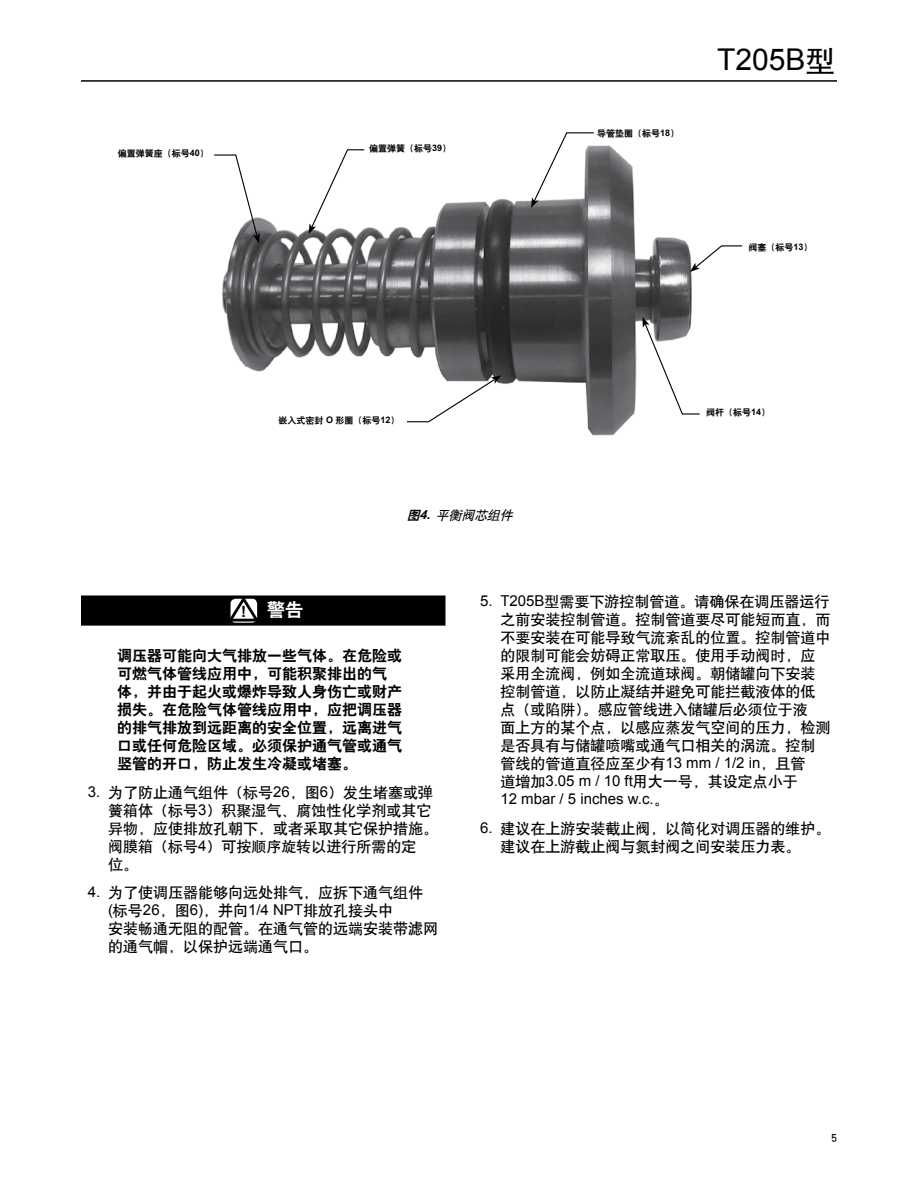
<style>
.page{position:relative;width:918px;height:1188px;background:#fff}
.page>*{position:absolute;margin:0;border:0;box-sizing:border-box;transform-origin:0 0}
.t1{font:30px "Arial";color:#000}
.t2{font:18.3px "H Yb 2 gj";color:#fff}
.t3{font:15px/18px "H Yb 1 gj";color:#000}
.t4{font:15px/18px "H Yb 2 gj";color:#000}
.t5{font:15px "Arial";color:#000}
.t6{font:italic 12.75px "H Yb 1 gj";color:#000}
.t7{font:11.25px "H Yb 1 gj";color:#000}
.t8{font:9px "H Yb 2 gj";color:#000}
.s1{font-family:"Arial";font-weight:700}
.s2{font-family:"H Yb 2 gj"}
.s3{font-family:"H Yb 1 gj"}
.s4{font-family:"Arial"}
</style>
<div class="page">
<hr style="left:81px;top:80px;width:756px;height:2px;background:#000">
<div style="left:82px;top:596px;width:363px;height:29px;background:#000"></div>
<div style="left:81px;top:595px;width:365px;height:31px;border:2px solid #000"></div>
<svg style="left:225px;top:595px;width:37px;height:28px"></svg>
<img style="left:222px;top:145px;width:470px;height:291px">
<svg style="left:214px;top:154px;width:46px;height:90px"></svg>
<svg style="left:309px;top:149px;width:56px;height:85px"></svg>
<svg style="left:531px;top:132px;width:64px;height:76px"></svg>
<svg style="left:690px;top:245px;width:53px;height:27px"></svg>
<svg style="left:642px;top:317px;width:58px;height:98px"></svg>
<svg style="left:406px;top:375px;width:95px;height:48px"></svg>
<p class="t8" style="left:118px;top:149px;width:93px">偏置弹簧座（标号<span class="s1">40</span>）</p>
<p class="t8" style="left:369px;top:144px;width:84px">偏置弹簧（标号<span class="s1">39</span>）</p>
<p class="t8" style="left:279px;top:415px;width:123px">嵌入式密封 <span class="s1">O</span> 形圈（标号<span class="s1">12</span>）</p>
<p class="t6" style="left:407px;top:509px;width:111px"><span class="s2">图</span><span class="s1">4.</span> 平衡阀芯组件</p>
<p class="t8" style="left:597px;top:129px;width:84px">导管垫圈（标号<span class="s1">18</span>）</p>
<h1 class="t1" style="left:717px;top:40px;width:120px">T205B<span class="s3">型</span></h1>
<p class="t8" style="left:748px;top:243px;width:66px">阀塞（标号<span class="s1">13</span>）</p>
<p class="t8" style="left:706px;top:408px;width:66px">阀杆（标号<span class="s1">14</span>）</p>
<p class="t2" style="left:241px;top:601px;width:64px"><sub>!</sub> 警告</p>
<p class="t4" style="left:117px;top:646px;width:286px">调压器可能向大气排放一些气体。在危险或可燃气体管线应用中，可能积聚排出的气体，并由于起火或爆炸导致人身伤亡或财产损失。在危险气体管线应用中，应把调压器的排气排放到远距离的安全位置，远离进气口或任何危险区域。必须保护通气管或通气竖管的开口，防止发生冷凝或堵塞。</p>
<p class="t3" style="left:108px;top:783px;width:331px;text-indent:-20px"><span class="s4">3.</span> 为了防止通气组件（标号<span class="s4">26</span>，图<span class="s4">6</span>）发生堵塞或弹簧箱体（标号<span class="s4">3</span>）积聚湿气、腐蚀性化学剂或其它异物，应使排放孔朝下，或者采取其它保护措施。阀膜箱（标号<span class="s4">4</span>）可按顺序旋转以进行所需的定<br>位。</p>
<p class="t3" style="left:108px;top:884px;width:331px;text-indent:-20px"><span class="s4">4.</span> 为了使调压器能够向远处排气，应拆下通气组件<br><span class="s4">(</span>标号<span class="s4">26</span>，图<span class="s4">6)</span>，并向<span class="s4">1/4 NPT</span>排放孔接头中<br>安装畅通无阻的配管。在通气管的远端安装带滤网的通气帽，以保护远端通气口。</p>
<p class="t3" style="left:500px;top:593px;width:331px;text-indent:-20px"><span class="s4">5. T205B</span>型需要下游控制管道。请确保在调压器运行之前安装控制管道。控制管道要尽可能短而直，而不要安装在可能导致气流紊乱的位置。控制管道中的限制可能会妨碍正常取压。使用手动阀时，应采用全流阀，例如全流道球阀。朝储罐向下安装控制管道，以防止凝结并避免可能拦截液体的低点（或陷阱)。感应管线进入储罐后必须位于液<br>面上方的某个点，以感应蒸发气空间的压力，检测是否具有与储罐喷嘴或通气口相关的涡流。控制管线的管道直径应至少有<span class="s4">13 mm / 1/2 in</span>，且管<br>道增加<span class="s4">3.05 m / 10 ft</span>用大一号，其设定点小于</p>
<p class="t5" style="left:500px;top:789px;width:170px">12 mbar / 5 inches w.c.<span class="s3">。</span></p>
<p class="t3" style="left:500px;top:820px;width:331px;text-indent:-20px"><span class="s4">6.</span> 建议在上游安装截止阀，以简化对调压器的维护。建议在上游截止阀与氮封阀之间安装压力表。</p>
<p class="t7" style="left:831px;top:1133px;width:7px">5</p>
</div>
